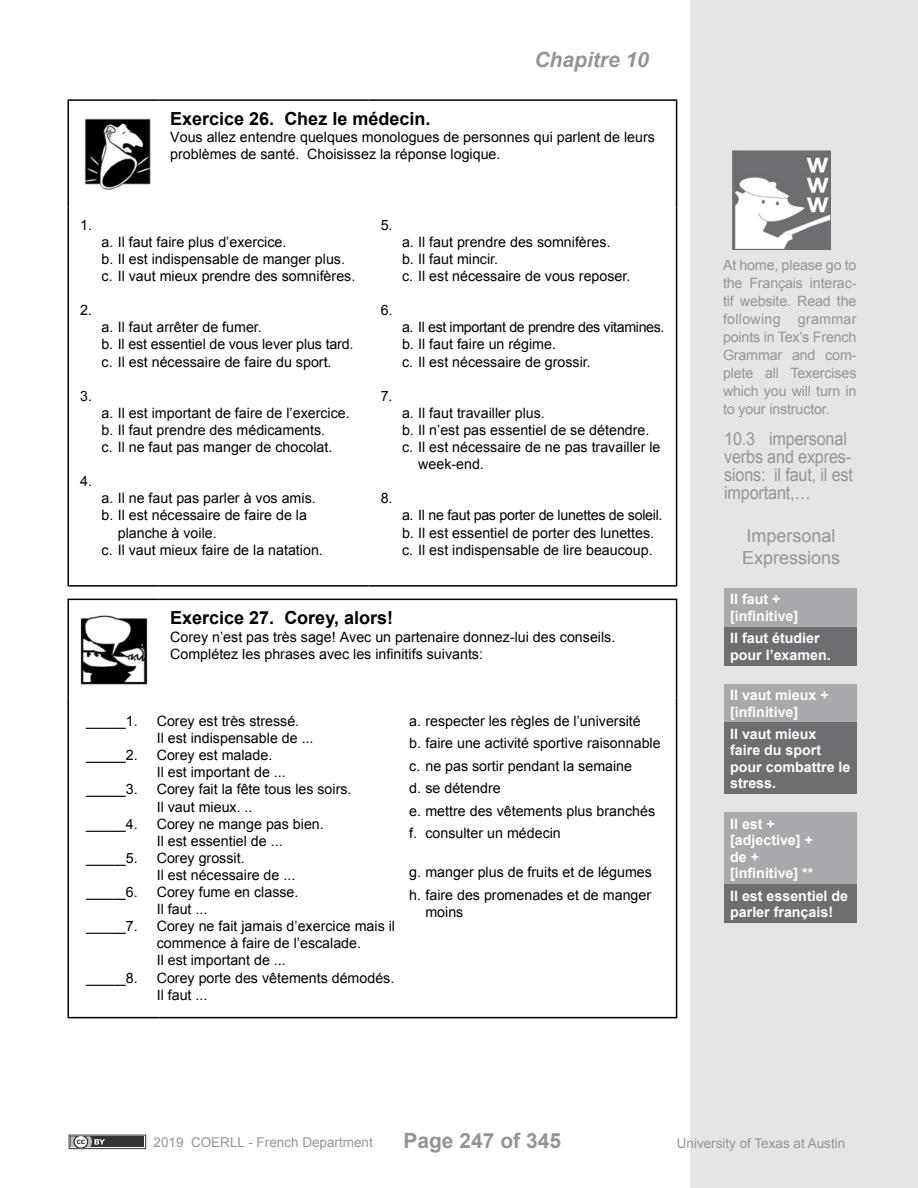
<style>
.page{position:relative;width:918px;height:1188px;background:#fff}
.page>*{position:absolute;margin:0;border:0;box-sizing:border-box;transform-origin:0 0}
.t1{font:700 21px "Arial";color:#939598}
.t2{font:italic 700 21px "Arial";color:#939598}
.t3{font:18px/18px "Arial";letter-spacing:-.01em;color:#939598;scale:.9 1}
.t4{font:700 18px "Arial";color:#000}
.t5{font:18px/21.6px "Arial";letter-spacing:-.01em;color:#939598}
.t6{font:14.25px/17.1px "Arial";color:#000}
.t7{font:700 14.25px/16.5px "Arial";color:#fff}
.t8{font:14.25px/18px "Arial";letter-spacing:-.01em;color:#939598;text-align:justify}
.t9{font:13.5px "Arial";color:#939598}
</style>
<div class="page">
<div style="left:690px;top:0;width:228px;height:1188px;background:#e4e5e6"></div>
<svg style="left:69px;top:1135px;width:77px;height:14px"></svg>
<div style="left:71px;top:1136px;width:73px;height:11px;background:#333"></div>
<svg style="left:71px;top:1136px;width:34px;height:11px"></svg>
<img style="left:732px;top:151px;width:99px;height:99px">
<hr style="left:68px;top:99px;width:90px;height:2px;background:#000">
<hr style="left:68px;top:101px;width:1px;height:106px;background:#000">
<hr style="left:158px;top:99px;width:211px;height:2px;background:#000">
<hr style="left:369px;top:99px;width:308px;height:2px;background:#000">
<hr style="left:676px;top:101px;width:1px;height:106px;background:#000">
<hr style="left:68px;top:207px;width:1px;height:378px;background:#000">
<hr style="left:676px;top:207px;width:1px;height:378px;background:#000">
<hr style="left:68px;top:585px;width:90px;height:2px;background:#000">
<hr style="left:158px;top:585px;width:211px;height:2px;background:#000">
<hr style="left:369px;top:585px;width:308px;height:2px;background:#000">
<img style="left:84px;top:118px;width:67px;height:72px">
<hr style="left:68px;top:599px;width:90px;height:1px;background:#000">
<hr style="left:68px;top:600px;width:1px;height:98px;background:#000">
<hr style="left:158px;top:599px;width:519px;height:1px;background:#000">
<hr style="left:676px;top:600px;width:1px;height:98px;background:#000">
<hr style="left:68px;top:698px;width:1px;height:319px;background:#000">
<hr style="left:676px;top:698px;width:1px;height:319px;background:#000">
<hr style="left:68px;top:1017px;width:90px;height:1px;background:#000">
<hr style="left:158px;top:1017px;width:519px;height:1px;background:#000">
<img style="left:80px;top:615px;width:68px;height:70px">
<div style="left:724px;top:588px;width:132px;height:39px;background:#a7a9ac"></div>
<div style="left:724px;top:627px;width:132px;height:39px;background:#6d6e71"></div>
<div style="left:724px;top:684px;width:132px;height:39px;background:#a7a9ac"></div>
<div style="left:724px;top:723px;width:132px;height:71px;background:#6d6e71"></div>
<div style="left:724px;top:812px;width:132px;height:72px;background:#a7a9ac"></div>
<div style="left:724px;top:884px;width:132px;height:39px;background:#6d6e71"></div>
<h1 class="t2" style="left:535px;top:46px;width:116px">Chapitre 10</h1>
<p class="t4" style="left:170px;top:107px;width:262px">Exercice 26. Chez le médecin.</p>
<p class="t6" style="left:170px;top:129px;width:486px">Vous allez entendre quelques monologues de personnes qui parlent de leurs problèmes de santé. Choisissez la réponse logique.</p>
<p class="t6" style="left:80px;top:216px;width:13px">1.</p>
<p class="t6" style="left:381px;top:216px;width:13px">5.</p>
<p class="t6" style="left:102px;top:233px;width:255px">a. Il faut faire plus d’exercice.<br>b. Il est indispensable de manger plus. c. Il vaut mieux prendre des somnifères.</p>
<p class="t6" style="left:402px;top:233px;width:230px">a. Il faut prendre des somnifères.<br>b. Il faut mincir.<br>c. Il est nécessaire de vous reposer.</p>
<p class="t6" style="left:80px;top:302px;width:13px">2.</p>
<p class="t6" style="left:381px;top:302px;width:13px">6.</p>
<p class="t6" style="left:102px;top:319px;width:254px">a. Il faut arrêter de fumer.<br>b. Il est essentiel de vous lever plus tard. c. Il est nécessaire de faire du sport.</p>
<p class="t6" style="left:402px;top:319px;width:264px">a. Il est important de prendre des vitamines. b. Il faut faire un régime.<br>c. Il est nécessaire de grossir.</p>
<p class="t6" style="left:80px;top:387px;width:13px">3.</p>
<p class="t6" style="left:381px;top:387px;width:13px">7.</p>
<p class="t6" style="left:102px;top:404px;width:250px">a. Il est important de faire de l’exercice. b. Il faut prendre des médicaments.<br>c. Il ne faut pas manger de chocolat.</p>
<p class="t6" style="left:402px;top:404px;width:144px">a. Il faut travailler plus.</p>
<p class="t6" style="left:402px;top:422px;width:249px">b. Il n’est pas essentiel de se détendre.</p>
<p class="t6" style="left:402px;top:439px;width:260px">c. Il est nécessaire de ne pas travailler le</p>
<p class="t6" style="left:418px;top:456px;width:67px">week-end.</p>
<p class="t6" style="left:80px;top:473px;width:13px">4.</p>
<p class="t6" style="left:102px;top:490px;width:216px">a. Il ne faut pas parler à vos amis.</p>
<p class="t6" style="left:102px;top:507px;width:207px">b. Il est nécessaire de faire de la</p>
<p class="t6" style="left:118px;top:524px;width:101px">planche à voile.</p>
<p class="t6" style="left:102px;top:541px;width:223px">c. Il vaut mieux faire de la natation.</p>
<p class="t6" style="left:381px;top:490px;width:13px">8.</p>
<p class="t6" style="left:402px;top:507px;width:262px">a. Il ne faut pas porter de lunettes de soleil. b. Il est essentiel de porter des lunettes. c. Il est indispensable de lire beaucoup.</p>
<p class="t4" style="left:170px;top:606px;width:224px">Exercice 27. Corey, alors!</p>
<p class="t6" style="left:170px;top:628px;width:447px">Corey n’est pas très sage! Avec un partenaire donnez-lui des conseils.<br>Complétez les phrases avec les infinitifs suivants:</p>
<p class="t6" style="left:86px;top:713px;width:53px">_____1.</p>
<p class="t6" style="left:157px;top:713px;width:158px">Corey est très stressé.<br>Il est indispensable de ...</p>
<p class="t6" style="left:86px;top:747px;width:53px">_____2.</p>
<p class="t6" style="left:157px;top:747px;width:131px">Corey est malade.<br>Il est important de ...</p>
<p class="t6" style="left:86px;top:781px;width:53px">_____3.</p>
<p class="t6" style="left:157px;top:781px;width:196px">Corey fait la fête tous les soirs.<br>Il vaut mieux. ..</p>
<p class="t6" style="left:86px;top:815px;width:53px">_____4.</p>
<p class="t6" style="left:157px;top:815px;width:169px">Corey ne mange pas bien.<br>Il est essentiel de ...</p>
<p class="t6" style="left:86px;top:849px;width:53px">_____5.</p>
<p class="t6" style="left:157px;top:849px;width:140px">Corey grossit.<br>Il est nécessaire de ...</p>
<p class="t6" style="left:86px;top:884px;width:53px">_____6.</p>
<p class="t6" style="left:157px;top:884px;width:143px">Corey fume en classe.<br>Il faut ...</p>
<p class="t6" style="left:86px;top:918px;width:53px">_____7.</p>
<p class="t6" style="left:157px;top:918px;width:240px">Corey ne fait jamais d’exercice mais il commence à faire de l’escalade.<br>Il est important de ...</p>
<p class="t6" style="left:86px;top:969px;width:53px">_____8.</p>
<p class="t6" style="left:157px;top:969px;width:239px">Corey porte des vêtements démodés.<br>Il faut ...</p>
<p class="t6" style="left:409px;top:710px;width:253px;line-height:22.4px">a. respecter les règles de l’université<br>b. faire une activité sportive raisonnable c. ne pas sortir pendant la semaine<br>d. se détendre<br>e. mettre des vêtements plus branchés f. consulter un médecin</p>
<p class="t6" style="left:409px;top:861px;width:244px;line-height:22.4px">g. manger plus de fruits et de légumes h. faire des promenades et de manger</p>
<p class="t6" style="left:425px;top:903px;width:40px">moins</p>
<p class="t8" style="left:723px;top:256px;width:135px">At home, please go to the Français interac&shy;tif website. Read the following grammar points in Tex’s French Grammar and com&shy;plete all Texercises which you will turn in to your instructor.</p>
<p class="t3" style="left:724px;top:430px;width:145px">10.3 impersonal verbs and expres&shy;sions: il faut, il est important,…</p>
<p class="t5" style="left:742px;top:525px;width:100px">Impersonal<br>Expressions</p>
<p class="t7" style="left:730px;top:591px;width:70px">Il faut + [infinitive]</p>
<p class="t7" style="left:730px;top:630px;width:102px">Il faut étudier pour l’examen.</p>
<p class="t7" style="left:730px;top:687px;width:100px">Il vaut mieux + [infinitive]</p>
<p class="t7" style="left:730px;top:726px;width:122px">Il vaut mieux<br>faire du sport pour combattre le stress.</p>
<p class="t7" style="left:730px;top:816px;width:85px">Il est + [adjective] + de + [infinitive] **</p>
<p class="t7" style="left:730px;top:888px;width:120px">Il est essentiel de parler français!</p>
<p class="t9" style="left:154px;top:1133px;width:221px">2019 COERLL - French Department</p>
<h1 class="t1" style="left:403px;top:1126px;width:159px">Page 247 of 345</h1>
<p class="t9" style="left:677px;top:1134px;width:170px">University of Texas at Austin</p>
</div>
